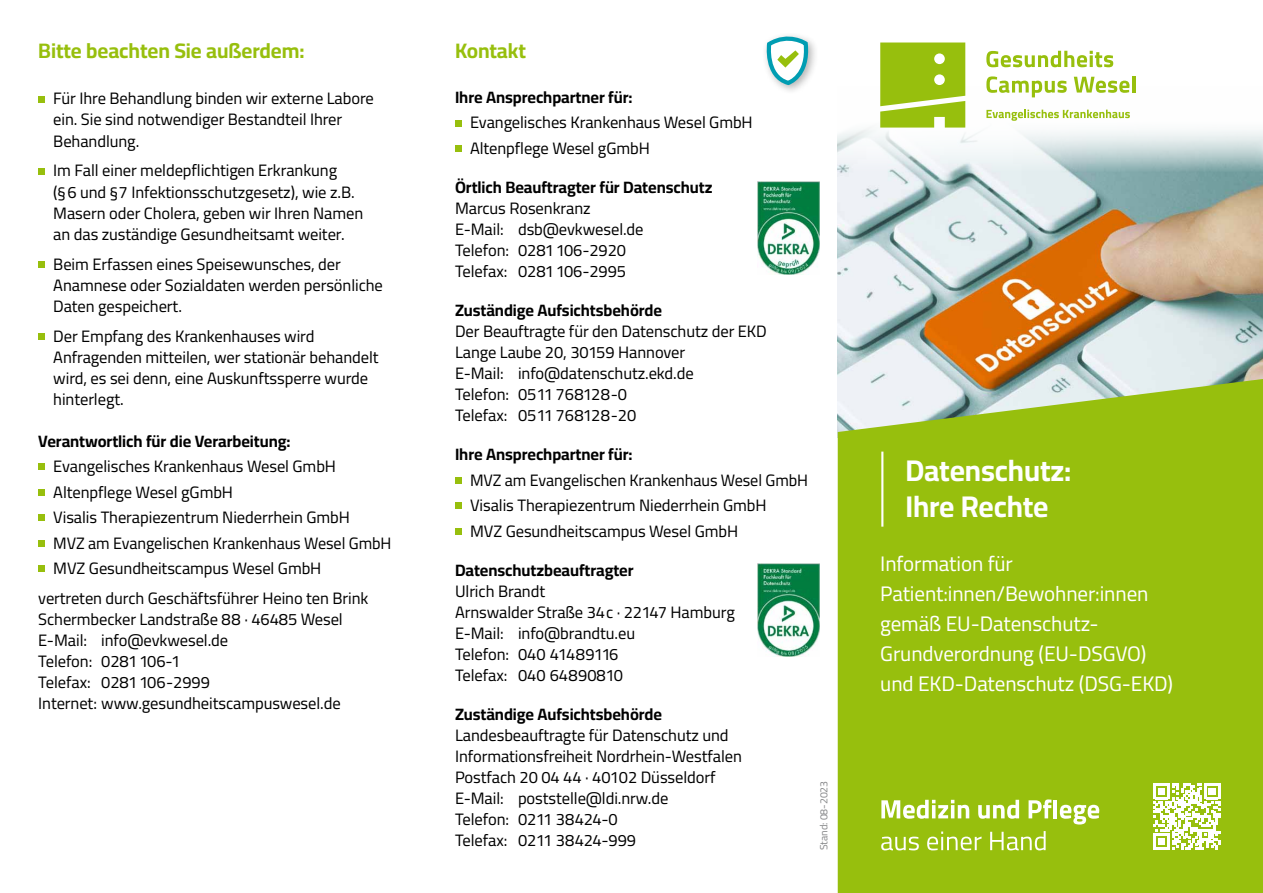
<style>
.page{position:relative;width:1263px;height:893px;background:#fff}
.page>*{position:absolute;margin:0;border:0;box-sizing:border-box;transform-origin:0 0}
.t1{font:700 30px/36px "Cairo";letter-spacing:-.005em;color:#fff}
.t2{font:21px/30px "Cairo";letter-spacing:-.005em;color:#fff}
.t3{font:700 21px "Cairo";letter-spacing:-.005em;color:#97bf0d}
.t4{font:16.5px/21px "Cairo";letter-spacing:-.005em;color:#000}
.t5{font:700 16.5px "Cairo";letter-spacing:-.005em;color:#000}
.t6{font:10.5px "Cairo";letter-spacing:-.005em;color:#87888a}
</style>
<div class="page">
<img style="left:838px;top:171px;width:425px;height:208px">
<svg style="left:837px;top:42px;width:426px;height:129px"></svg>
<div style="left:38px;top:96px;width:7px;height:6px;background:#97bf0d"></div>
<div style="left:38px;top:168px;width:7px;height:6px;background:#97bf0d"></div>
<div style="left:38px;top:261px;width:7px;height:6px;background:#97bf0d"></div>
<div style="left:38px;top:333px;width:7px;height:6px;background:#97bf0d"></div>
<div style="left:38px;top:463px;width:7px;height:7px;background:#97bf0d"></div>
<div style="left:38px;top:489px;width:7px;height:6px;background:#97bf0d"></div>
<div style="left:38px;top:514px;width:7px;height:7px;background:#97bf0d"></div>
<div style="left:38px;top:540px;width:7px;height:6px;background:#97bf0d"></div>
<div style="left:38px;top:565px;width:7px;height:7px;background:#97bf0d"></div>
<svg style="left:455px;top:120px;width:6px;height:6px"></svg>
<div style="left:455px;top:145px;width:6px;height:7px;background:#97bf0d"></div>
<svg style="left:455px;top:477px;width:6px;height:6px"></svg>
<div style="left:455px;top:502px;width:6px;height:7px;background:#97bf0d"></div>
<svg style="left:455px;top:528px;width:6px;height:6px"></svg>
<div style="left:838px;top:379px;width:425px;height:514px;background:#97bf0d"></div>
<svg style="left:881px;top:800px;width:88px;height:19px"></svg>
<svg style="left:978px;top:800px;width:41px;height:19px"></svg>
<svg style="left:1028px;top:799px;width:23px;height:19px"></svg>
<hr style="left:1053px;top:800px;width:4px;height:18px;background:#fff">
<svg style="left:1060px;top:805px;width:39px;height:19px"></svg>
<svg style="left:881px;top:837px;width:38px;height:13px"></svg>
<svg style="left:927px;top:831px;width:54px;height:19px"></svg>
<svg style="left:990px;top:831px;width:55px;height:19px"></svg>
<svg style="left:1153px;top:783px;width:67px;height:67px"></svg>
<hr style="left:881px;top:452px;width:2px;height:75px;background:#fff">
<div style="left:761px;top:32px;width:58px;height:64px;background:#000;opacity:.3"></div>
<svg style="left:763px;top:32px;width:46px;height:56px"></svg>
<svg style="left:880px;top:43px;width:85px;height:85px;background:#a2c527"></svg>
<svg style="left:986px;top:51px;width:127px;height:16px"></svg>
<svg style="left:986px;top:76px;width:81px;height:21px"></svg>
<svg style="left:1074px;top:77px;width:55px;height:16px"></svg>
<hr style="left:1132px;top:76px;width:3px;height:17px;background:#97bf0d">
<svg style="left:986px;top:110px;width:144px;height:11px"></svg>
<img style="left:757px;top:181px;width:63px;height:94px">
<img style="left:757px;top:564px;width:62px;height:93px">
<p class="t3" style="left:38px;top:35px;width:268px">Bitte beachten Sie außerdem:</p>
<p class="t4" style="left:53px;top:89px;width:322px">Für Ihre Behandlung binden wir externe Labore ein. Sie sind notwendiger Bestandteil Ihrer<br>Behandlung.</p>
<p class="t4" style="left:53px;top:161px;width:311px">Im Fall einer meldepflichtigen Erkrankung (§6 und §7 Infektionsschutzgesetz), wie z.B.<br>Masern oder Cholera, geben wir Ihren Namen an das zuständige Gesundheitsamt weiter.</p>
<p class="t4" style="left:53px;top:254px;width:331px">Beim Erfassen eines Speisewunsches, der<br>Anamnese oder Sozialdaten werden persönliche<br>Daten gespeichert.</p>
<p class="t4" style="left:53px;top:326px;width:327px">Der Empfang des Krankenhauses wird Anfragenden mitteilen, wer stationär behandelt wird, es sei denn, eine Auskunftssperre wurde hinterlegt.</p>
<p class="t5" style="left:38px;top:429px;width:254px">Verantwortlich für die Verarbeitung:</p>
<p class="t4" style="left:53px;top:454px;width:340px;line-height:25.5px">Evangelisches Krankenhaus Wesel GmbH Altenpflege Wesel gGmbH<br>Visalis Therapiezentrum Niederrhein GmbH<br>MVZ am Evangelischen Krankenhaus Wesel GmbH MVZ Gesundheitscampus Wesel GmbH</p>
<p class="t4" style="left:38px;top:588px;width:332px">vertreten durch Geschäftsführer Heino ten Brink Schermbecker Landstraße 88 · 46485 Wesel E-Mail: info@evkwesel.de<br>Telefon: 0281 106-1<br>Telefax: 0281 106-2999<br>Internet: www.gesundheitscampuswesel.de</p>
<p class="t3" style="left:455px;top:35px;width:72px">Kontakt</p>
<p class="t5" style="left:455px;top:85px;width:179px">Ihre Ansprechpartner für:</p>
<p class="t4" style="left:470px;top:110px;width:284px;line-height:25.5px">Evangelisches Krankenhaus Wesel GmbH<br>Altenpflege Wesel gGmbH</p>
<p class="t5" style="left:455px;top:175px;width:259px">Örtlich Beauftragter für Datenschutz</p>
<p class="t4" style="left:455px;top:198px;width:190px">Marcus Rosenkranz<br>E-Mail: dsb@evkwesel.de<br>Telefon: 0281 106-2920<br>Telefax: 0281 106-2995</p>
<p class="t5" style="left:455px;top:298px;width:209px">Zuständige Aufsichtsbehörde</p>
<p class="t4" style="left:455px;top:321px;width:313px">Der Beauftragte für den Datenschutz der EKD<br>Lange Laube 20, 30159 Hannover<br>E-Mail: info@datenschutz.ekd.de<br>Telefon: 0511 768128-0<br>Telefax: 0511 768128-20</p>
<p class="t5" style="left:455px;top:442px;width:179px">Ihre Ansprechpartner für:</p>
<p class="t4" style="left:470px;top:467px;width:340px;line-height:25.5px">MVZ am Evangelischen Krankenhaus Wesel GmbH<br>Visalis Therapiezentrum Niederrhein GmbH<br>MVZ Gesundheitscampus Wesel GmbH</p>
<p class="t5" style="left:455px;top:558px;width:180px">Datenschutzbeauftragter</p>
<p class="t4" style="left:455px;top:581px;width:281px">Ulrich Brandt<br>Arnswalder Straße 34c · 22147 Hamburg<br>E-Mail: info@brandtu.eu<br>Telefon: 040 41489116<br>Telefax: 040 64890810</p>
<p class="t5" style="left:455px;top:702px;width:209px">Zuständige Aufsichtsbehörde</p>
<p class="t4" style="left:455px;top:725px;width:288px">Landesbeauftragte für Datenschutz und Informationsfreiheit Nordrhein-Westfalen Postfach 20 04 44 · 40102 Düsseldorf E-Mail: poststelle@ldi.nrw.de<br>Telefon: 0211 38424-0<br>Telefax: 0211 38424-999</p>
<p class="t6" style="left:816px;top:850px;width:71px;rotate:-90deg">Stand: 08-2023</p>
<h1 class="t1" style="left:905px;top:453px;width:167px">Datenschutz:<br>Ihre Rechte</h1>
<p class="t2" style="left:880px;top:549px;width:294px">Information für<br>Patient:innen/Bewohner:innen gemäß EU-Datenschutz-<br>Grundverordnung (EU-DSGVO) und EKD-Datenschutz (DSG-EKD)</p>
</div>
